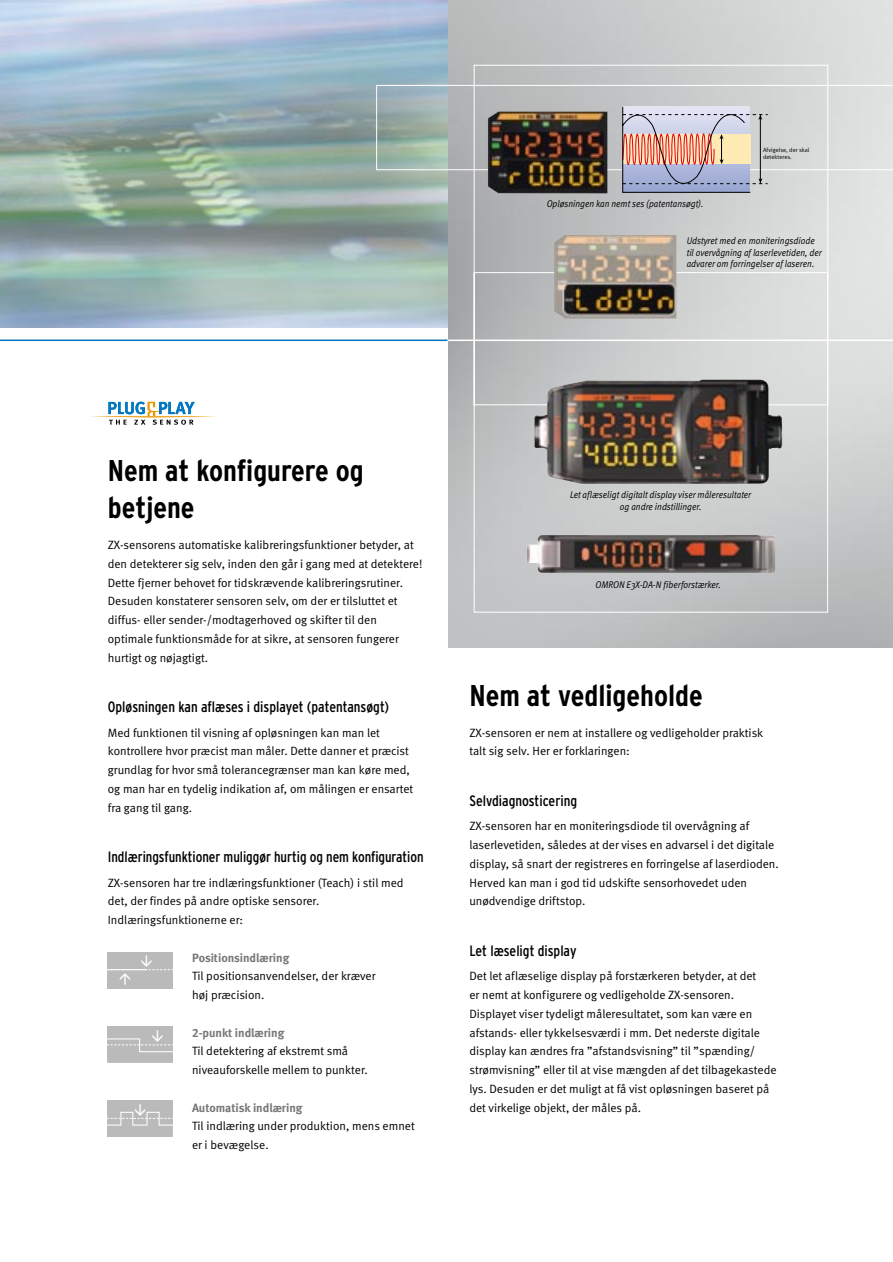
<style>
.page{position:relative;width:893px;height:1262px;background:#fff}
.page>*{position:absolute;margin:0;border:0;box-sizing:border-box;transform-origin:0 0}
.t1{font:700 condensed 30px/37.5px "Interstate";color:#000}
.t2{font:condensed 15px "Interstate";letter-spacing:-.005em;color:#000}
.t3{font:12px/18.8px "Meta Normal LF";color:#000}
.t4{font:700 12px "Meta";color:#777}
.t5{font:12px "Meta Bold LF";color:#777}
.t6{font:italic 9.75px/11.7px "Meta Normal";color:#000;scale:.9 1}
.t7{font:6px/7.2px "Meta Normal";color:#000}
</style>
<div class="page">
<img style="left:0;top:0;width:448px;height:327px">
<hr style="left:0;top:339px;width:892px;height:2px;background:#0073bb">
<div style="left:107px;top:951px;width:66px;height:37px;background:#bababa"></div>
<div style="left:107px;top:1026px;width:66px;height:36px;background:#bababa"></div>
<div style="left:107px;top:1100px;width:66px;height:36px;background:#bababa"></div>
<hr style="left:447px;top:339px;width:445px;height:2px;background:#fff">
<svg style="left:473px;top:64px;width:355px;height:549px;background:#c8caca"></svg>
<img style="left:534px;top:379px;width:248px;height:105px">
<img style="left:526px;top:535px;width:249px;height:38px">
<img style="left:554px;top:235px;width:122px;height:84px">
<svg style="left:91px;top:402px;width:126px;height:23px"></svg>
<img style="left:376px;top:85px;width:516px;height:125px">
<svg style="left:107px;top:969px;width:66px;height:2px"></svg>
<svg style="left:107px;top:1038px;width:66px;height:25px"></svg>
<svg style="left:107px;top:1111px;width:66px;height:26px"></svg>
<p class="t7" style="left:763px;top:146px;width:48px">Afvigelse, der skal detekteres.</p>
<p class="t6" style="left:546px;top:199px;width:176px">Opløsningen kan nemt ses (patentansøgt).</p>
<p class="t6" style="left:686px;top:236px;width:152px">Udstyret med en moniteringsdiode til overvågning af laserlevetiden, der advarer om forringelser af laseren.</p>
<h1 class="t1" style="left:108px;top:453px;width:257px">Nem at konfigurere og betjene</h1>
<p class="t3" style="left:108px;top:536px;width:316px">ZX-sensorens automatiske kalibreringsfunktioner betyder, at den detekterer sig selv, inden den går i gang med at detektere!<br>Dette fjerner behovet for tidskrævende kalibreringsrutiner.<br>Desuden konstaterer sensoren selv, om der er tilsluttet et diffus- eller sender-/modtagerhoved og skifter til den optimale funktionsmåde for at sikre, at sensoren fungerer hurtigt og nøjagtigt.</p>
<p class="t2" style="left:108px;top:701px;width:283px">Opløsningen kan aflæses i displayet (patentansøgt)</p>
<p class="t3" style="left:108px;top:724px;width:307px">Med funktionen til visning af opløsningen kan man let kontrollere hvor præcist man måler. Dette danner et præcist grundlag for hvor små tolerancegrænser man kan køre med, og man har en tydelig indikation af, om målingen er ensartet fra gang til gang.</p>
<p class="t2" style="left:108px;top:851px;width:317px">Indlæringsfunktioner muliggør hurtig og nem konfiguration</p>
<p class="t3" style="left:108px;top:874px;width:297px">ZX-sensoren har tre indlæringsfunktioner (Teach) i stil med det, der findes på andre optiske sensorer.<br>Indlæringsfunktionerne er:</p>
<p class="t4" style="left:192px;top:953px;width:99px">Positionsindlæring</p>
<p class="t3" style="left:192px;top:967px;width:185px">Til positionsanvendelser, der kræver høj præcision.</p>
<p class="t5" style="left:192px;top:1028px;width:94px">2-punkt indlæring</p>
<p class="t3" style="left:192px;top:1042px;width:177px">Til detektering af ekstremt små niveauforskelle mellem to punkter.</p>
<p class="t4" style="left:192px;top:1103px;width:112px">Automatisk indlæring</p>
<p class="t3" style="left:192px;top:1117px;width:224px">Til indlæring under produktion, mens emnet er i bevægelse.</p>
<p class="t6" style="left:570px;top:489px;width:203px;text-align:center">Let aflæseligt digitalt display viser måleresultater og andre indstillinger.</p>
<p class="t6" style="left:595px;top:579px;width:141px">OMRON E3X-DA-N fiberforstærker.</p>
<h1 class="t1" style="left:469px;top:678px;width:235px">Nem at vedligeholde</h1>
<p class="t3" style="left:469px;top:724px;width:295px">ZX-sensoren er nem at installere og vedligeholder praktisk talt sig selv. Her er forklaringen:</p>
<p class="t2" style="left:469px;top:794px;width:109px">Selvdiagnosticering</p>
<p class="t3" style="left:469px;top:817px;width:311px">ZX-sensoren har en moniteringsdiode til overvågning af laserlevetiden, således at der vises en advarsel i det digitale display, så snart der registreres en forringelse af laserdioden.<br>Herved kan man i god tid udskifte sensorhovedet uden unødvendige driftstop.</p>
<p class="t2" style="left:469px;top:944px;width:109px">Let læseligt display</p>
<p class="t3" style="left:469px;top:967px;width:308px">Det let aflæselige display på forstærkeren betyder, at det<br>er nemt at konfigurere og vedligeholde ZX-sensoren.<br>Displayet viser tydeligt måleresultatet, som kan være en afstands- eller tykkelsesværdi i mm. Det nederste digitale display kan ændres fra ”afstandsvisning” til ”spænding/ strømvisning” eller til at vise mængden af det tilbagekastede lys. Desuden er det muligt at få vist opløsningen baseret på det virkelige objekt, der måles på.</p>
</div>
